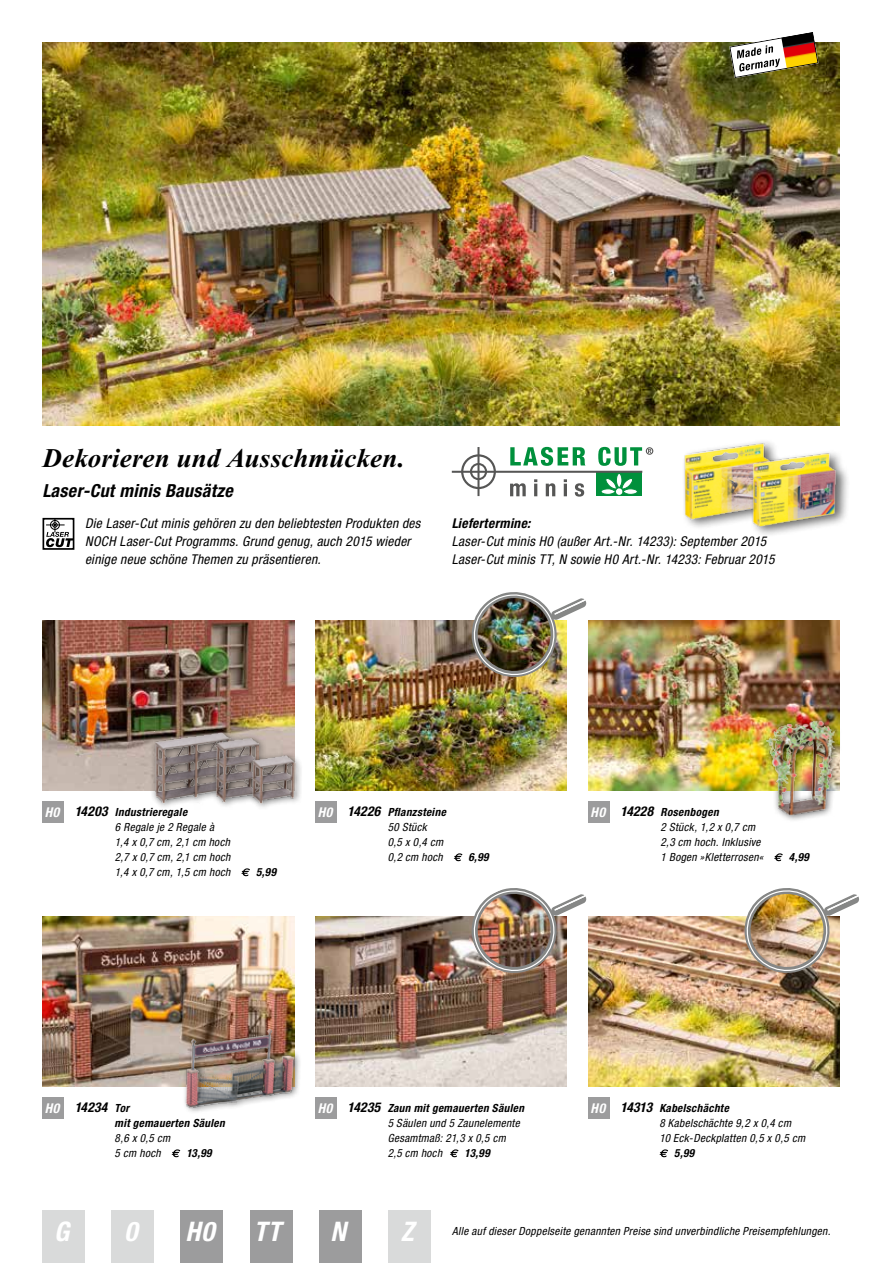
<style>
.page{position:relative;width:893px;height:1263px;background:#fff}
.page>*{position:absolute;margin:0;border:0;box-sizing:border-box;transform-origin:0 0}
.t1{font:italic 700 27px "Times New Roman PS Pro";letter-spacing:.005em;color:#000}
.t2{font:italic 700 condensed 27px "Helvetica Neue";color:#fff}
.t3{font:italic 700 condensed 18px "Helvetica Neue LT Pro";letter-spacing:.02em;color:#000}
.t4{font:italic condensed 13.5px/18px "Helvetica Neue LT Com";letter-spacing:.025em;color:#000}
.t5{font:italic 700 condensed 13.5px "Helvetica Neue LT Pro";letter-spacing:.02em;color:#000}
.t6{font:italic condensed 11.25px/15px "Helvetica Neue LT Com";letter-spacing:.03em;color:#000}
.t7{font:italic 700 condensed 11.25px/15px "Helvetica Neue LT Pro";letter-spacing:.03em;color:#000}
.s1{font-family:"Helvetica Neue";color:#fff}
</style>
<div class="page">
<div style="left:319px;top:1210px;width:42px;height:53px;background:#9c9c9d"></div>
<div style="left:388px;top:1210px;width:43px;height:53px;background:#d9dada"></div>
<div style="left:250px;top:1210px;width:42px;height:53px;background:#9c9c9d"></div>
<div style="left:181px;top:1210px;width:42px;height:53px;background:#9c9c9d"></div>
<div style="left:112px;top:1210px;width:42px;height:53px;background:#d9dada"></div>
<div style="left:43px;top:1210px;width:42px;height:53px;background:#d9dada"></div>
<img style="left:43px;top:43px;width:797px;height:383px">
<img style="left:43px;top:916px;width:251px;height:170px">
<img style="left:43px;top:620px;width:251px;height:170px">
<img style="left:315px;top:916px;width:252px;height:170px">
<img style="left:315px;top:620px;width:252px;height:170px">
<img style="left:588px;top:916px;width:252px;height:170px">
<img style="left:588px;top:620px;width:252px;height:170px">
<svg style="left:729px;top:32px;width:90px;height:46px"></svg>
<svg style="left:452px;top:447px;width:201px;height:50px"></svg>
<div style="left:43px;top:801px;width:21px;height:21px;background:#9c9c9d"></div>
<div style="left:43px;top:1097px;width:21px;height:21px;background:#9c9c9d"></div>
<div style="left:315px;top:801px;width:22px;height:21px;background:#9c9c9d"></div>
<div style="left:315px;top:1097px;width:22px;height:21px;background:#9c9c9d"></div>
<div style="left:588px;top:801px;width:21px;height:21px;background:#9c9c9d"></div>
<div style="left:588px;top:1097px;width:21px;height:21px;background:#9c9c9d"></div>
<div style="left:762px;top:715px;width:81px;height:107px;background:#000;opacity:.6"></div>
<img style="left:764px;top:716px;width:76px;height:100px">
<div style="left:150px;top:727px;width:88px;height:84px;background:#000;opacity:.6"></div>
<img style="left:154px;top:732px;width:76px;height:72px">
<div style="left:182px;top:1024px;width:119px;height:90px;background:#000;opacity:.6"></div>
<img style="left:183px;top:1027px;width:113px;height:85px">
<div style="left:211px;top:733px;width:56px;height:76px;background:#000;opacity:.6"></div>
<img style="left:215px;top:737px;width:44px;height:66px">
<div style="left:248px;top:750px;width:55px;height:60px;background:#000;opacity:.6"></div>
<img style="left:251px;top:754px;width:45px;height:50px">
<div style="left:681px;top:439px;width:103px;height:92px;background:#000;opacity:.6"></div>
<img style="left:683px;top:441px;width:91px;height:78px">
<div style="left:750px;top:449px;width:100px;height:89px;background:#000;opacity:.6"></div>
<img style="left:750px;top:451px;width:90px;height:77px">
<div style="left:43px;top:518px;width:31px;height:32px;border:2px solid #000"></div>
<svg style="left:46px;top:519px;width:27px;height:28px"></svg>
<div style="left:50px;top:520px;width:10px;height:10px;border:1px solid #000;border-radius:50%"></div>
<img style="left:461px;top:592px;width:126px;height:95px">
<img style="left:461px;top:888px;width:126px;height:95px">
<img style="left:734px;top:888px;width:125px;height:95px">
<svg style="left:241px;top:868px;width:9px;height:8px"></svg>
<svg style="left:172px;top:1149px;width:8px;height:8px"></svg>
<svg style="left:454px;top:853px;width:8px;height:8px"></svg>
<svg style="left:450px;top:1149px;width:9px;height:8px"></svg>
<svg style="left:774px;top:853px;width:9px;height:8px"></svg>
<svg style="left:659px;top:1149px;width:9px;height:8px"></svg>
<h1 class="t1" style="left:43px;top:442px;width:364px">Dekorieren und Ausschmücken.</h1>
<h2 class="t3" style="left:43px;top:480px;width:192px">Laser-Cut minis Bausätze</h2>
<p class="t4" style="left:85px;top:514px;width:337px">Die Laser-Cut minis gehören zu den beliebtesten Produkten des<br>NOCH Laser-Cut Programms. Grund genug, auch 2015 wieder einige neue schöne Themen zu präsentieren.</p>
<p class="t5" style="left:452px;top:515px;width:80px">Liefertermine:</p>
<p class="t4" style="left:452px;top:532px;width:324px">Laser-Cut minis H0 (außer Art.-Nr. 14233): September 2015<br>Laser-Cut minis TT, N sowie H0 Art.-Nr. 14233: Februar 2015</p>
<p class="t5" style="left:45px;top:803px;width:64px"><span class="s1">H0</span> 14203</p>
<p class="t7" style="left:115px;top:805px;width:74px">Industrieregale</p>
<p class="t6" style="left:115px;top:819px;width:117px">6 Regale je 2 Regale à<br>1,4 x 0,7 cm, 2,1 cm hoch<br>2,7 x 0,7 cm, 2,1 cm hoch<br>1,4 x 0,7 cm, 1,5 cm hoch</p>
<p class="t7" style="left:256px;top:865px;width:22px">5,99</p>
<p class="t5" style="left:318px;top:803px;width:64px"><span class="s1">H0</span> 14226</p>
<p class="t7" style="left:388px;top:805px;width:60px">Pflanzsteine</p>
<p class="t6" style="left:388px;top:819px;width:57px">50 Stück<br>0,5 x 0,4 cm<br>0,2 cm hoch</p>
<p class="t7" style="left:468px;top:850px;width:22px">6,99</p>
<p class="t5" style="left:591px;top:803px;width:64px"><span class="s1">H0</span> 14228</p>
<p class="t7" style="left:661px;top:805px;width:60px">Rosenbogen</p>
<p class="t6" style="left:661px;top:819px;width:104px">2 Stück, 1,2 x 0,7 cm<br>2,3 cm hoch. Inklusive<br>1 Bogen »Kletterrosen«</p>
<p class="t7" style="left:789px;top:850px;width:22px">4,99</p>
<p class="t5" style="left:45px;top:1099px;width:64px"><span class="s1">H0</span> 14234</p>
<p class="t7" style="left:115px;top:1101px;width:112px">Tor<br>mit gemauerten Säulen</p>
<p class="t6" style="left:115px;top:1130px;width:57px">8,6 x 0,5 cm<br>5 cm hoch</p>
<p class="t7" style="left:186px;top:1146px;width:27px">13,99</p>
<p class="t5" style="left:318px;top:1099px;width:64px"><span class="s1">H0</span> 14235</p>
<p class="t7" style="left:388px;top:1101px;width:138px">Zaun mit gemauerten Säulen</p>
<p class="t6" style="left:388px;top:1115px;width:134px">5 Säulen und 5 Zaunelemente<br>Gesamtmaß: 21,3 x 0,5 cm<br>2,5 cm hoch</p>
<p class="t7" style="left:465px;top:1146px;width:27px">13,99</p>
<p class="t5" style="left:591px;top:1099px;width:63px"><span class="s1">H0</span> 14313</p>
<p class="t7" style="left:659px;top:1101px;width:71px">Kabelschächte</p>
<p class="t6" style="left:659px;top:1115px;width:147px">8 Kabelschächte 9,2 x 0,4 cm<br>10 Eck-Deckplatten 0,5 x 0,5 cm</p>
<p class="t7" style="left:674px;top:1146px;width:22px">5,99</p>
<h1 class="t2" style="left:54px;top:1215px;width:17px">G</h1>
<h1 class="t2" style="left:124px;top:1215px;width:14px">0</h1>
<h1 class="t2" style="left:186px;top:1215px;width:31px">H0</h1>
<h1 class="t2" style="left:254px;top:1215px;width:29px">TT</h1>
<h1 class="t2" style="left:330px;top:1215px;width:17px">N</h1>
<h1 class="t2" style="left:401px;top:1215px;width:14px">Z</h1>
<p class="t6" style="left:452px;top:1224px;width:380px">Alle auf dieser Doppelseite genannten Preise sind unverbindliche Preisempfehlungen.</p>
</div>
